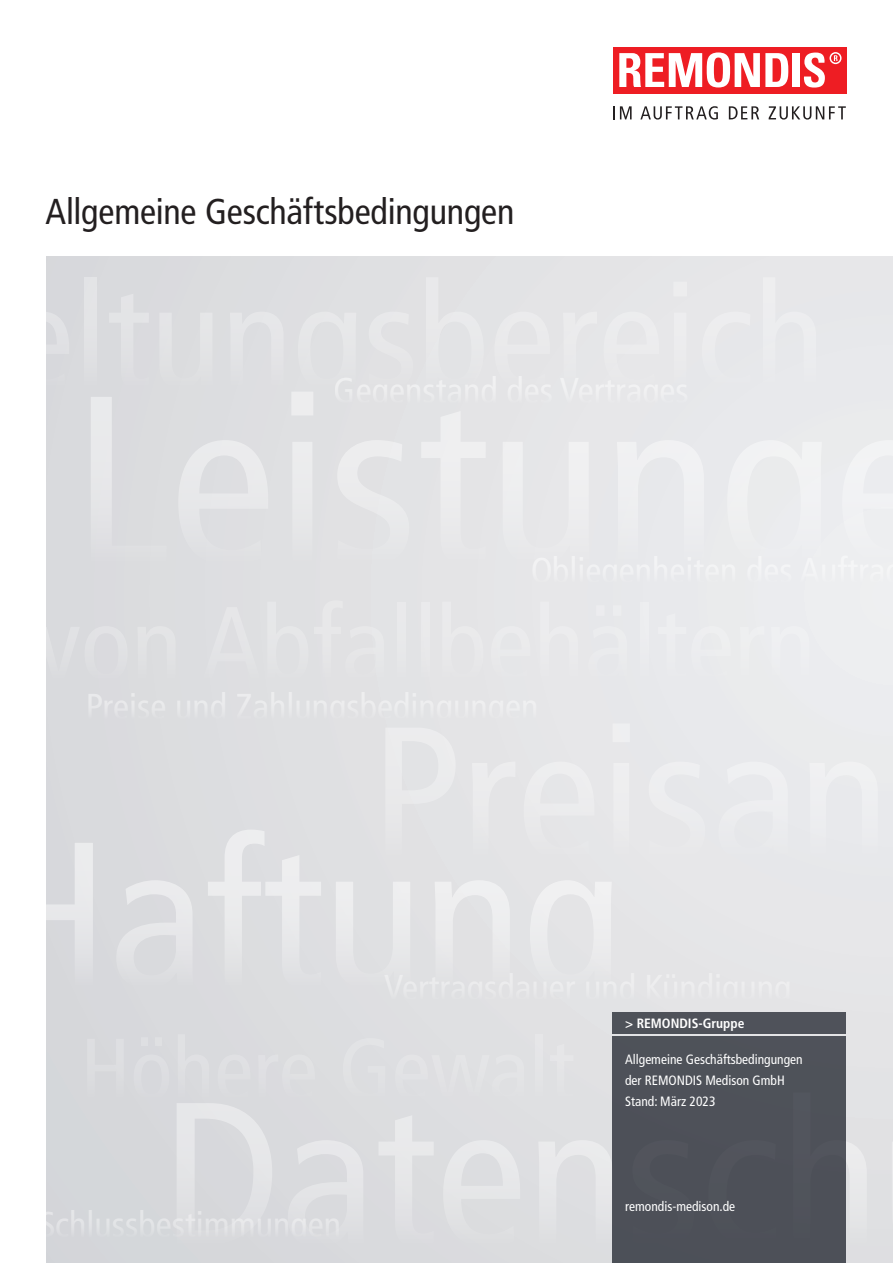
<style>
.page{position:relative;width:893px;height:1263px;background:#fff}
.page>*{position:absolute;margin:0;border:0;box-sizing:border-box;transform-origin:0 0}
._02_headline_A4{font:condensed 36px "Frutiger LT Pro";letter-spacing:-.005em;color:#231f20}
.kasten_titelseite_A4___copy{font:condensed 13.5px/21px "Frutiger LT Pro";color:#fff}
.kasten_titelseite_A4___topline{font:700 condensed 13.5px "Frutiger LT Pro";color:#fff}
</style>
<div class="page">
<div style="left:47px;top:257px;width:846px;height:1006px;background:#e1e1e3"></div>
<div style="left:612px;top:1036px;width:234px;height:227px;background:#4d5058"></div>
<div style="left:612px;top:1013px;width:234px;height:21px;background:#4f525a"></div>
<div style="left:613px;top:47px;width:233px;height:46px;background:#ee1d23"></div>
<svg style="left:829px;top:52px;width:12px;height:12px"></svg>
<svg style="left:831px;top:54px;width:9px;height:9px"></svg>
<svg style="left:834px;top:55px;width:3px;height:6px"></svg>
<svg style="left:619px;top:52px;width:170px;height:35px"></svg>
<div style="left:793px;top:53px;width:7px;height:34px;background:#fff"></div>
<svg style="left:804px;top:53px;width:21px;height:35px"></svg>
<svg style="left:613px;top:106px;width:19px;height:13px"></svg>
<svg style="left:640px;top:106px;width:78px;height:14px"></svg>
<svg style="left:729px;top:106px;width:30px;height:13px"></svg>
<svg style="left:769px;top:106px;width:77px;height:14px"></svg>
<p class="_02_headline_A4" style="left:45px;top:191px;width:470px">Allgemeine Geschäftsbedingungen</p>
<p class="kasten_titelseite_A4___topline" style="left:625px;top:1015px;width:121px">&gt; REMONDIS-Gruppe</p>
<p class="kasten_titelseite_A4___copy" style="left:625px;top:1049px;width:179px">Allgemeine Geschäftsbedingungen der REMONDIS Medison GmbH</p>
<p class="kasten_titelseite_A4___copy" style="left:625px;top:1091px;width:92px">Stand: März 2023</p>
<p class="kasten_titelseite_A4___copy" style="left:625px;top:1196px;width:112px">remondis-medison.de</p>
</div>
